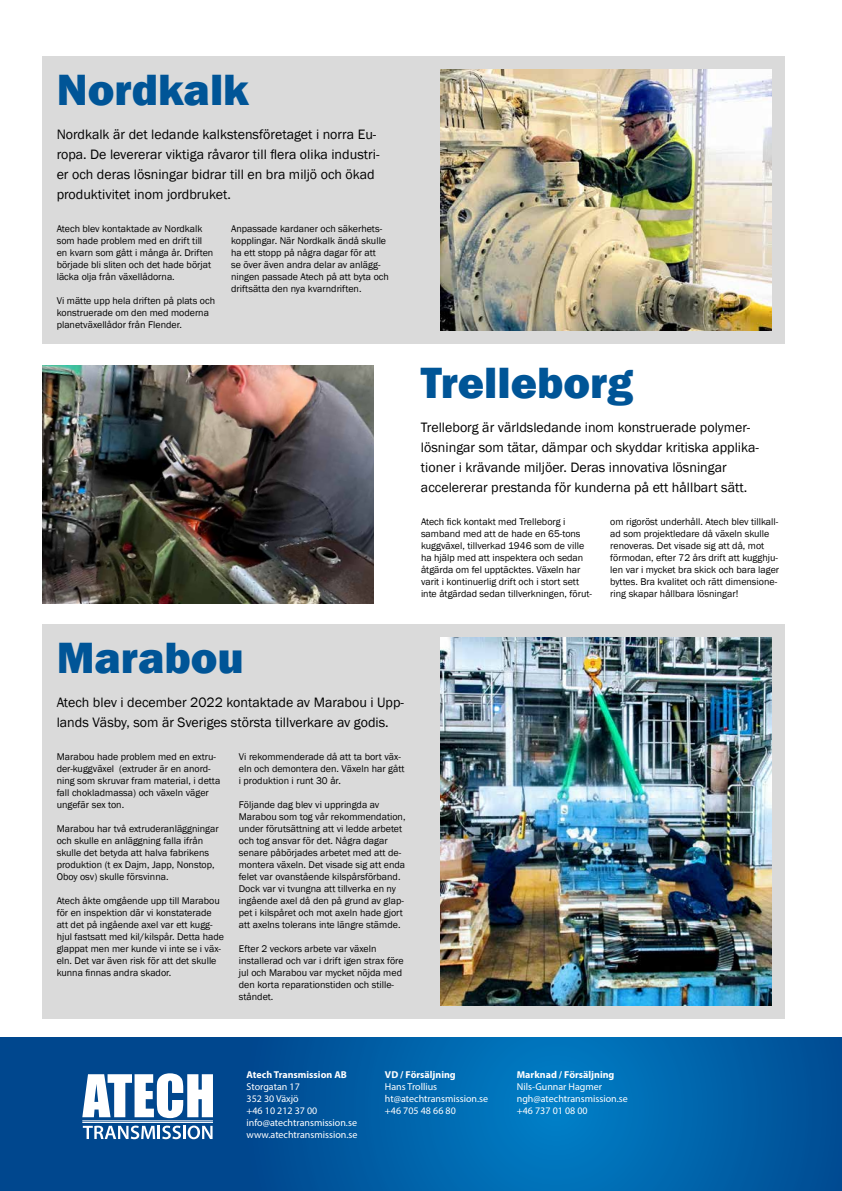
<style>
.page{position:relative;width:842px;height:1191px;background:#fff}
.page>*{position:absolute;margin:0;border:0;box-sizing:border-box;transform-origin:0 0}
.t1{font:800 45px "Franklin Gothic";color:#005597}
.t2{font:14px/20px "Franklin Gothic";color:#000}
.t3{font:10px/12px "Franklin Gothic";color:#000}
.t4{font:10px/12px "Myriad Pro";color:#fff}
.t5{font:700 10px "Myriad Pro";color:#fff}
</style>
<div class="page">
<svg style="left:0;top:1037px;width:842px;height:154px;background:#005ca3"></svg>
<div style="left:43px;top:57px;width:742px;height:287px;background:#dadada"></div>
<div style="left:43px;top:624px;width:742px;height:395px;background:#dadada"></div>
<img style="left:441px;top:70px;width:331px;height:260px">
<img style="left:43px;top:365px;width:331px;height:238px">
<svg style="left:82px;top:1073px;width:131px;height:45px"></svg>
<hr style="left:82px;top:1120px;width:131px;height:1px;background:#fff">
<hr style="left:82px;top:1122px;width:131px;height:1px;background:#fff">
<svg style="left:83px;top:1125px;width:98px;height:14px"></svg>
<hr style="left:183px;top:1125px;width:3px;height:14px;background:#fff">
<svg style="left:188px;top:1125px;width:25px;height:14px"></svg>
<img style="left:441px;top:638px;width:331px;height:367px">
<h1 class="t1" style="left:57px;top:61px;width:194px">Nordkalk</h1>
<h2 class="t2" style="left:57px;top:125px;width:324px">Nordkalk är det ledande kalkstensföretaget i norra Eu&shy;ropa. De levererar viktiga råvaror till flera olika industri&shy;er och deras lösningar bidrar till en bra miljö och ökad produktivitet inom jordbruket.</h2>
<p class="t3" style="left:57px;top:223px;width:158px">Atech blev kontaktade av Nordkalk som hade problem med en drift till en kvarn som gått i många år. Driften började bli sliten och det hade börjat läcka olja från växellådorna.</p>
<p class="t3" style="left:57px;top:295px;width:160px">Vi mätte upp hela driften på plats och konstruerade om den med moderna planetväxellådor från Flender.</p>
<p class="t3" style="left:231px;top:223px;width:159px">Anpassade kardaner och säkerhets&shy;kopplingar. När Nordkalk ändå skulle ha ett stopp på några dagar för att<br>se över även andra delar av anlägg&shy;ningen passade Atech på att byta och driftsätta den nya kvarndriften.</p>
<h1 class="t1" style="left:421px;top:353px;width:214px">Trelleborg</h1>
<h2 class="t2" style="left:421px;top:418px;width:339px">Trelleborg är världsledande inom konstruerade polymer&shy;lösningar som tätar, dämpar och skyddar kritiska applika&shy;tioner i krävande miljöer. Deras innovativa lösningar accelererar prestanda för kunderna på ett hållbart sätt.</h2>
<p class="t3" style="left:421px;top:515px;width:172px">Atech fick kontakt med Trelleborg i samband med att de hade en 65-tons kuggväxel, tillverkad 1946 som de ville ha hjälp med att inspektera och sedan åtgärda om fel upptäcktes. Växeln har varit i kontinuerlig drift och i stort sett inte åtgärdad sedan tillverkningen, förut-</p>
<p class="t3" style="left:610px;top:515px;width:170px">om rigoröst underhåll. Atech blev tillkall&shy;ad som projektledare då växeln skulle renoveras. Det visade sig att då, mot förmodan, efter 72 års drift att kugghju&shy;len var i mycket bra skick och bara lager byttes. Bra kvalitet och rätt dimensione&shy;ring skapar hållbara lösningar!</p>
<h1 class="t1" style="left:57px;top:629px;width:189px">Marabou</h1>
<h2 class="t2" style="left:57px;top:693px;width:349px">Atech blev i december 2022 kontaktade av Marabou i Upp&shy;lands Väsby, som är Sveriges största tillverkare av godis.</h2>
<p class="t3" style="left:57px;top:750px;width:165px">Marabou hade problem med en extru&shy;der-kuggväxel (extruder är en anord&shy;ning som skruvar fram material, i detta fall chokladmassa) och växeln väger ungefär sex ton.</p>
<p class="t3" style="left:57px;top:822px;width:164px">Marabou har två extruderanläggningar och skulle en anläggning falla ifrån skulle det betyda att halva fabrikens produktion (t ex Dajm, Japp, Nonstop, Oboy osv) skulle försvinna.</p>
<p class="t3" style="left:57px;top:894px;width:169px">Atech åkte omgående upp till Marabou för en inspektion där vi konstaterade att det på ingående axel var ett kugg&shy;hjul fastsatt med kil/kilspår. Detta hade glappat men mer kunde vi inte se i väx&shy;eln. Det var även risk för att det skulle kunna finnas andra skador.</p>
<p class="t3" style="left:239px;top:750px;width:167px">Vi rekommenderade då att ta bort väx&shy;eln och demontera den. Växeln har gått i produktion i runt 30 år.</p>
<p class="t3" style="left:239px;top:798px;width:168px">Följande dag blev vi uppringda av Marabou som tog vår rekommendation, under förutsättning att vi ledde arbetet och tog ansvar för det. Några dagar senare påbörjades arbetet med att de&shy;montera växeln. Det visade sig att enda felet var ovanstående kilspårsförband.<br>Dock var vi tvungna att tillverka en ny ingående axel då den på grund av glap&shy;pet i kilspåret och mot axeln hade gjort att axelns tolerans inte längre stämde.</p>
<p class="t3" style="left:239px;top:942px;width:166px">Efter 2 veckors arbete var växeln installerad och var i drift igen strax före jul och Marabou var mycket nöjda med den korta reparationstiden och stille&shy;ståndet.</p>
<p class="t5" style="left:247px;top:1068px;width:102px">Atech Transmission AB</p>
<p class="t4" style="left:247px;top:1081px;width:112px">Storgatan 17<br>352 30 Växjö<br>+46 10 212 37 00 info@atechtransmission.se www.atechtransmission.se</p>
<p class="t5" style="left:385px;top:1068px;width:72px">VD / Försäljning</p>
<p class="t4" style="left:385px;top:1081px;width:105px">Hans Trollius ht@atechtransmission.se +46 705 48 66 80</p>
<p class="t5" style="left:517px;top:1068px;width:99px">Marknad / Försäljning</p>
<p class="t4" style="left:517px;top:1081px;width:112px">Nils-Gunnar Hagmer ngh@atechtransmission.se +46 737 01 08 00</p>
</div>
